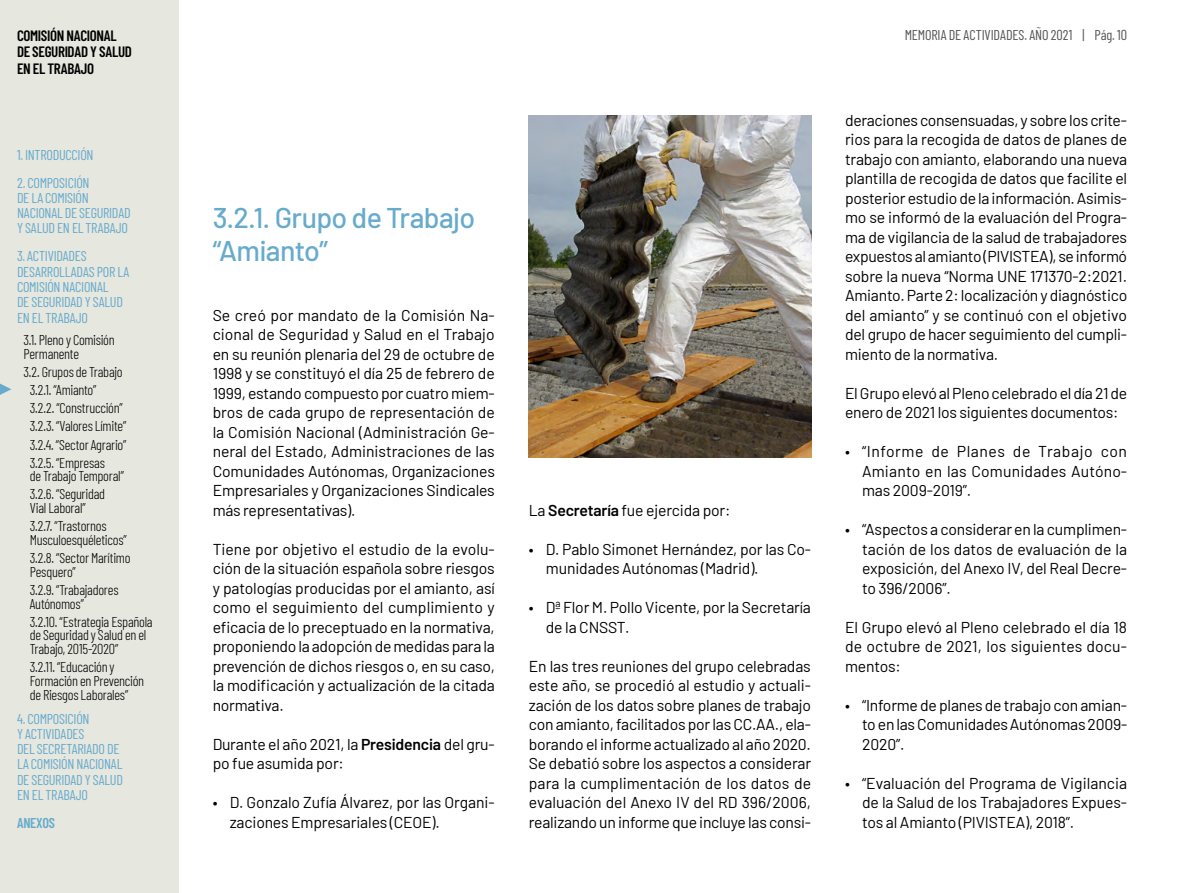
<style>
.page{position:relative;width:1191px;height:893px;background:#fff}
.page>*{position:absolute;margin:0;border:0;box-sizing:border-box;transform-origin:0 0}
.t1{font:500 28.5px/33px "Barlow";letter-spacing:-.025em;color:#67abcc}
.t2{font:15.75px/19.5px "Barlow";letter-spacing:-.01em;color:#000;text-align:justify}
.t3{font:600 15px/16.5px "Barlow Condensed";letter-spacing:-.02em;color:#000}
.t4{font:300 14.25px/18.1px "Barlow Condensed";letter-spacing:-.02em;color:#000}
.t5{font:14.25px/15.3px "Barlow Condensed";letter-spacing:-.02em;color:#67abcc}
.t6{font:14.25px "Barlow Condensed";letter-spacing:-.005em;color:#555}
.t7{font:600 14.25px "Barlow Condensed";letter-spacing:-.015em;color:#67abcc}
.s1{font-weight:600}
</style>
<div class="page">
<div style="left:0;top:0;width:179px;height:893px;background:#e6e7df"></div>
<img style="left:529px;top:116px;width:282px;height:341px">
<svg style="left:0;top:384px;width:11px;height:11px"></svg>
<p class="t3" style="left:17px;top:26px;width:116px">COMISIÓN NACIONAL<br>DE SEGURIDAD Y SALUD<br>EN EL TRABAJO</p>
<p class="t6" style="left:904px;top:24px;width:224px">MEMORIA DE ACTIVIDADES. AÑO 2021 | Pág. 10</p>
<p class="t5" style="left:17px;top:146px;width:78px">1. INTRODUCCIÓN</p>
<p class="t5" style="left:17px;top:174px;width:115px">2. COMPOSICIÓN<br>DE LA COMISIÓN<br>NACIONAL DE SEGURIDAD<br>Y SALUD EN EL TRABAJO</p>
<p class="t5" style="left:17px;top:248px;width:114px">3. ACTIVIDADES<br>DESARROLLADAS POR LA<br>COMISIÓN NACIONAL<br>DE SEGURIDAD Y SALUD<br>EN EL TRABAJO</p>
<p class="t4" style="left:23px;top:332px;width:93px;line-height:13.8px">3.1. Pleno y Comisión<br>Permanente</p>
<p class="t4" style="left:30px;top:361px;width:98px;text-indent:-6px">3.2. Grupos de Trabajo<br>3.2.1. “Amianto”<br>3.2.2. “Construcción”<br>3.2.3. “Valores Límite”<br>3.2.4. “Sector Agrario”<br>3.2.5. “Empresas</p>
<p class="t4" style="left:30px;top:466px;width:96px">de Trabajo Temporal”<br>3.2.6. “Seguridad</p>
<p class="t4" style="left:30px;top:498px;width:78px">Vial Laboral”<br>3.2.7. “Trastornos</p>
<p class="t4" style="left:30px;top:530px;width:102px">Musculoesquéleticos”<br>3.2.8. “Sector Marítimo</p>
<p class="t4" style="left:30px;top:562px;width:90px">Pesquero”<br>3.2.9. “Trabajadores</p>
<p class="t4" style="left:30px;top:593px;width:124px">Autónomos”<br>3.2.10. “Estrategia Española</p>
<p class="t4" style="left:30px;top:627px;width:118px;line-height:13.8px">de Seguridad y Salud en el<br>Trabajo, 2015-2020”</p>
<p class="t4" style="left:30px;top:659px;width:116px;line-height:13.8px">3.2.11. “Educación y<br>Formación en Prevención de Riesgos Laborales”</p>
<p class="t5" style="left:17px;top:710px;width:107px">4. COMPOSICIÓN<br>Y ACTIVIDADES<br>DEL SECRETARIADO DE<br>LA COMISIÓN NACIONAL<br>DE SEGURIDAD Y SALUD<br>EN EL TRABAJO</p>
<p class="t7" style="left:17px;top:813px;width:39px">ANEXOS</p>
<h3 class="t1" style="left:213px;top:199px;width:264px">3.2.1. Grupo de Trabajo “Amianto”</h3>
<p class="t2" style="left:213px;top:304px;width:284px">Se creó por mandato de la Comisión Na&shy;cional de Seguridad y Salud en el Trabajo en su reunión plenaria del 29 de octubre de 1998 y se constituyó el día 25 de febrero de 1999, estando compuesto por cuatro miem&shy;bros de cada grupo de representación de la Comisión Nacional (Administración Ge&shy;neral del Estado, Administraciones de las Comunidades Autónomas, Organizaciones Empresariales y Organizaciones Sindicales más representativas).</p>
<p class="t2" style="left:213px;top:538px;width:284px">Tiene por objetivo el estudio de la evolu&shy;ción de la situación española sobre riesgos y patologías producidas por el amianto, así como el seguimiento del cumplimiento y eficacia de lo preceptuado en la normativa, proponiendo la adopción de medidas para la prevención de dichos riesgos o, en su caso, la modificación y actualización de la citada normativa.</p>
<p class="t2" style="left:213px;top:733px;width:284px">Durante el año 2021, la <span class="s1">Presidencia</span> del gru&shy;po fue asumida por:</p>
<p class="t2" style="left:230px;top:792px;width:267px;text-indent:-17px">• D. Gonzalo Zufía Álvarez, por las Organi&shy;zaciones Empresariales (CEOE).</p>
<p class="t2" style="left:529px;top:499px;width:203px">La <span class="s1">Secretaría</span> fue ejercida por:</p>
<p class="t2" style="left:546px;top:538px;width:267px;text-indent:-17px">• D. Pablo Simonet Hernández, por las Co&shy;munidades Autónomas (Madrid).</p>
<p class="t2" style="left:546px;top:597px;width:267px;text-indent:-17px">• Dª Flor M. Pollo Vicente, por la Secretaría de la CNSST.</p>
<p class="t2" style="left:529px;top:655px;width:284px">En las tres reuniones del grupo celebradas este año, se procedió al estudio y actuali&shy;zación de los datos sobre planes de trabajo con amianto, facilitados por las CC.AA., ela&shy;borando el informe actualizado al año 2020.<br>Se debatió sobre los aspectos a considerar para la cumplimentación de los datos de evaluación del Anexo IV del RD 396/2006, realizando un informe que incluye las consi-</p>
<p class="t2" style="left:845px;top:109px;width:284px">deraciones consensuadas, y sobre los crite&shy;rios para la recogida de datos de planes de trabajo con amianto, elaborando una nueva plantilla de recogida de datos que facilite el posterior estudio de la información. Asimis&shy;mo se informó de la evaluación del Progra&shy;ma de vigilancia de la salud de trabajadores expuestos al amianto (PIVISTEA), se informó sobre la nueva “Norma UNE 171370-2:2021.<br>Amianto. Parte 2: localización y diagnóstico del amianto” y se continuó con el objetivo del grupo de hacer seguimiento del cumpli&shy;miento de la normativa.</p>
<p class="t2" style="left:845px;top:382px;width:284px">El Grupo elevó al Pleno celebrado el día 21 de enero de 2021 los siguientes documentos:</p>
<p class="t2" style="left:862px;top:441px;width:267px;text-indent:-17px">• “Informe de Planes de Trabajo con Amianto en las Comunidades Autóno&shy;mas 2009-2019”.</p>
<p class="t2" style="left:862px;top:519px;width:267px;text-indent:-17px">• “Aspectos a considerar en la cumplimen&shy;tación de los datos de evaluación de la exposición, del Anexo IV, del Real Decre&shy;to 396/2006”.</p>
<p class="t2" style="left:845px;top:616px;width:284px">El Grupo elevó al Pleno celebrado el día 18 de octubre de 2021, los siguientes docu&shy;mentos:</p>
<p class="t2" style="left:862px;top:694px;width:267px;text-indent:-17px">• “Informe de planes de trabajo con amian&shy;to en las Comunidades Autónomas 2009- 2020”.</p>
<p class="t2" style="left:862px;top:772px;width:267px;text-indent:-17px">• “Evaluación del Programa de Vigilancia de la Salud de los Trabajadores Expues&shy;tos al Amianto (PIVISTEA), 2018”.</p>
</div>
